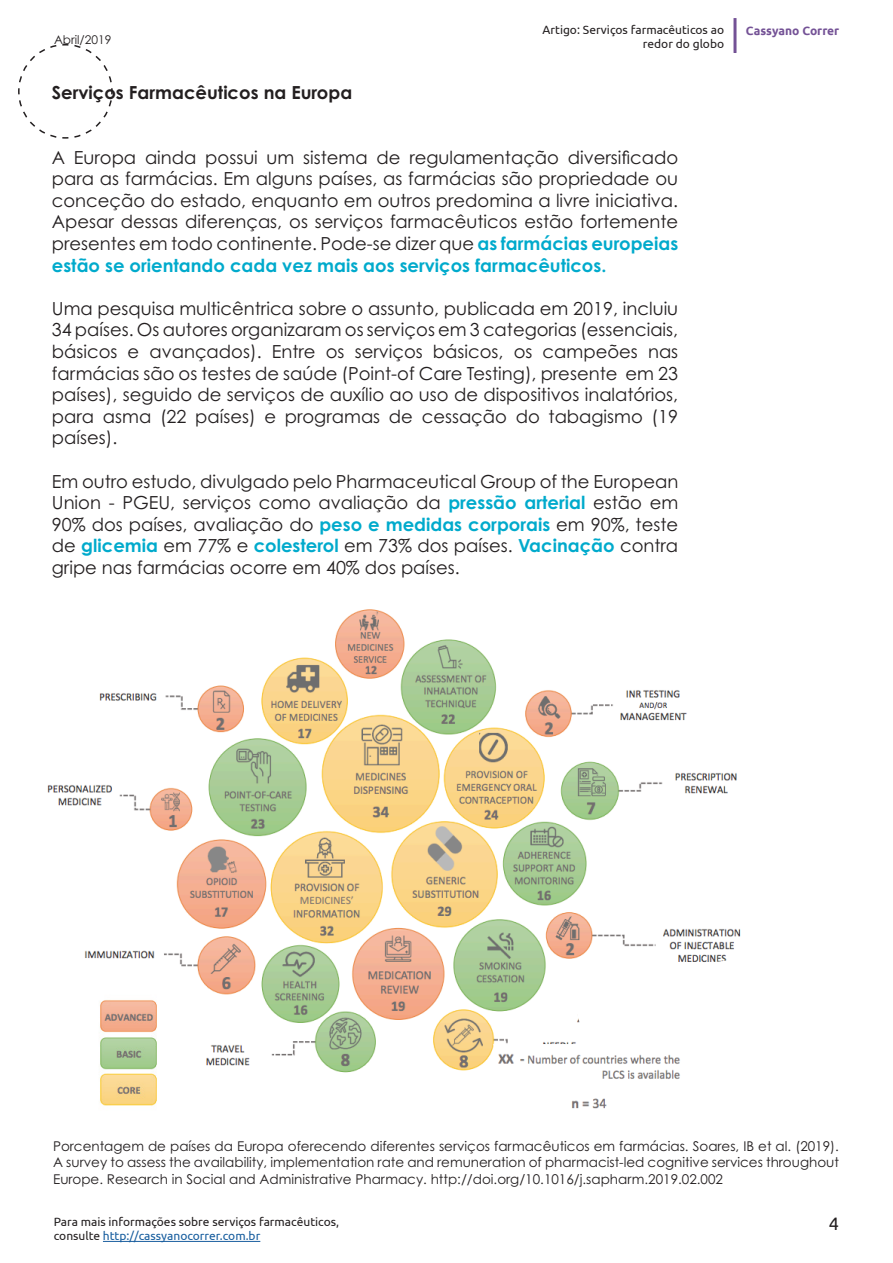
<style>
.page{position:relative;width:893px;height:1263px;background:#fff}
.page>*{position:absolute;margin:0;border:0;box-sizing:border-box;transform-origin:0 0}
.t1{font:18px/21.6px "Century Gothic Pro";color:#231f20;text-align:justify}
.t2{font:700 18px "Century Gothic Pro";color:#231f20}
.t3{font:18px "Ubuntu";color:#231f20}
.t4{font:13.5px/16.2px "Century Gothic Pro";color:#231f20;text-align:justify}
.t5{font:12px "Ubuntu";color:#231f20}
.t6{font:12px "Ubuntu";color:#175d9e}
.t7{font:700 12px "Ubuntu";color:#745296}
.t8{font:12px "Century Gothic Pro";color:#231f20}
.s1{font-weight:700;color:#0ac}
.s2{color:#231f20}
</style>
<div class="page">
<div style="left:733px;top:18px;width:3px;height:35px;border:2px solid #745296"></div>
<hr style="left:103px;top:1241px;width:157px;height:1px;background:#175d9e">
<img style="left:47px;top:609px;width:694px;height:464px">
<svg style="left:18px;top:44px;width:95px;height:95px"></svg>
<img style="left:89px;top:991px;width:73px;height:115px">
<img style="left:493px;top:1044px;width:219px;height:65px">
<p class="t8" style="left:54px;top:33px;width:59px">Abril/2019</p>
<p class="t2" style="left:52px;top:81px;width:302px">Serviços Farmacêuticos na Europa</p>
<p class="t5" style="left:543px;top:22px;width:183px">Artigo: Serviços farmacêuticos ao</p>
<p class="t7" style="left:746px;top:24px;width:95px">Cassyano Correr</p>
<p class="t5" style="left:643px;top:37px;width:83px">redor do globo</p>
<p class="t1" style="left:52px;top:146px;width:628px">A Europa ainda possui um sistema de regulamentação diversificado para as farmácias. Em alguns países, as farmácias são propriedade ou conceção do estado, enquanto em outros predomina a livre iniciativa.<br>Apesar dessas diferenças, os serviços farmacêuticos estão fortemente presentes em todo continente. Pode-se dizer que <span class="s1">as farmácias europeias estão se orientando cada vez mais aos serviços farmacêuticos.</span></p>
<p class="t1" style="left:52px;top:297px;width:628px">Uma pesquisa multicêntrica sobre o assunto, publicada em 2019, incluiu 34 países. Os autores organizaram os serviços em 3 categorias (essenciais, básicos e avançados). Entre os serviços básicos, os campeões nas farmácias são os testes de saúde (Point-of Care Testing), presente em 23 países), seguido de serviços de auxílio ao uso de dispositivos inalatórios, para asma (22 países) e programas de cessação do tabagismo (19 países).</p>
<p class="t1" style="left:52px;top:470px;width:628px">Em outro estudo, divulgado pelo Pharmaceutical Group of the European Union - PGEU, serviços como avaliação da <span class="s1">pressão arterial</span> estão em 90% dos países, avaliação do <span class="s1">peso e medidas corporais</span> em 90%, teste de <span class="s1">glicemia</span> em 77% e <span class="s1">colesterol</span> em 73% dos países. <span class="s1">Vacinação</span> contra gripe nas farmácias ocorre em 40% dos países.</p>
<p class="t4" style="left:53px;top:1138px;width:787px">Porcentagem de países da Europa oferecendo diferentes serviços farmacêuticos em farmácias. Soares, IB et al. (2019).<br>A survey to assess the availability, implementation rate and remuneration of pharmacist-led cognitive services throughout Europe. Research in Social and Administrative Pharmacy. http://doi.org/10.1016/j.sapharm.2019.02.002</p>
<p class="t5" style="left:54px;top:1214px;width:287px">Para mais informações sobre serviços farmacêuticos,</p>
<p class="t3" style="left:829px;top:1213px;width:12px">4</p>
<p class="t6" style="left:54px;top:1228px;width:208px"><span class="s2">consulte</span> http://cassyanocorrer.com.br</p>
</div>
